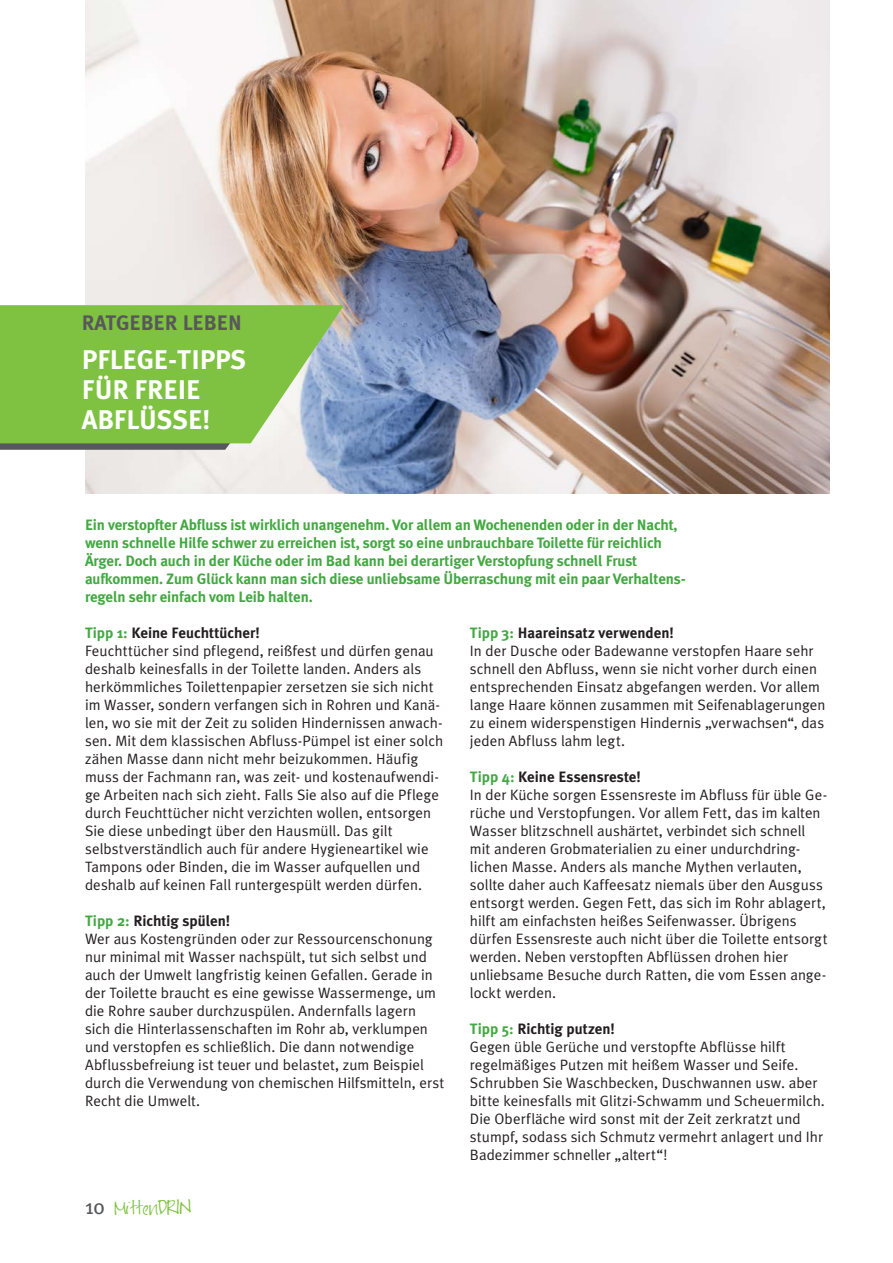
<style>
.page{position:relative;width:893px;height:1263px;background:#fff}
.page>*{position:absolute;margin:0;border:0;box-sizing:border-box;transform-origin:0 0}
.t1{font:700 27px/30px "Meta Plus";letter-spacing:-.005em;color:#fff}
.t2{font:700 21px "Meta Plus";color:#57585a}
.t3{font:15px/18px "Meta Plus Normal";letter-spacing:.005em;color:#231f20}
.t4{font:700 15px/18px "Meta Plus";letter-spacing:-.01em;color:#43a842}
.t5{font:700 15px "Meta Plus";color:#231f20}
.t6{font:14.85px "FG Jayne Print";color:#7fc241}
.s1{color:#43a842}
.s2{font-family:"Meta Plus";font-size:21px;color:#57585a}
.s3{font-size:17.1px}
</style>
<div class="page">
<img style="left:85px;top:0;width:744px;height:494px">
<svg style="left:0;top:443px;width:293px;height:7px"></svg>
<svg style="left:0;top:305px;width:344px;height:138px;fill:#7fc241"></svg>
<h2 class="t2" style="left:82px;top:311px;width:161px">RATGEBER LEBEN</h2>
<h1 class="t1" style="left:82px;top:344px;width:166px">PFLEGE-TIPPS<br>FÜR FREIE<br>ABFLÜSSE!</h1>
<p class="t4" style="left:85px;top:516px;width:602px">Ein verstopfter Abfluss ist wirklich unangenehm. Vor allem an Wochenenden oder in der Nacht, wenn schnelle Hilfe schwer zu erreichen ist, sorgt so eine unbrauchbare Toilette für reichlich Ärger. Doch auch in der Küche oder im Bad kann bei derartiger Verstopfung schnell Frust aufkommen. Zum Glück kann man sich diese unliebsame Überraschung mit ein paar Verhaltens&shy;regeln sehr einfach vom Leib halten.</p>
<p class="t5" style="left:85px;top:624px;width:176px"><span class="s1">Tipp 1:</span> Keine Feuchttücher!</p>
<p class="t3" style="left:85px;top:641px;width:360px">Feuchttücher sind pflegend, reißfest und dürfen genau deshalb keinesfalls in der Toilette landen. Anders als herkömmliches Toilettenpapier zersetzen sie sich nicht im Wasser, sondern verfangen sich in Rohren und Kanä&shy;len, wo sie mit der Zeit zu soliden Hindernissen anwach&shy;sen. Mit dem klassischen Abfluss-Pümpel ist einer solch zähen Masse dann nicht mehr beizukommen. Häufig muss der Fachmann ran, was zeit- und kostenaufwendi&shy;ge Arbeiten nach sich zieht. Falls Sie also auf die Pflege durch Feuchttücher nicht verzichten wollen, entsorgen Sie diese unbedingt über den Hausmüll. Das gilt selbstverständlich auch für andere Hygieneartikel wie Tampons oder Binden, die im Wasser aufquellen und deshalb auf keinen Fall runtergespült werden dürfen.</p>
<p class="t5" style="left:85px;top:912px;width:147px"><span class="s1">Tipp 2:</span> Richtig spülen!</p>
<p class="t3" style="left:85px;top:929px;width:361px">Wer aus Kostengründen oder zur Ressourcenschonung nur minimal mit Wasser nachspült, tut sich selbst und auch der Umwelt langfristig keinen Gefallen. Gerade in der Toilette braucht es eine gewisse Wassermenge, um die Rohre sauber durchzuspülen. Andernfalls lagern sich die Hinterlassenschaften im Rohr ab, verklumpen und verstopfen es schließlich. Die dann notwendige Abflussbefreiung ist teuer und belastet, zum Beispiel durch die Verwendung von chemischen Hilfsmitteln, erst Recht die Umwelt.</p>
<p class="t5" style="left:470px;top:624px;width:205px"><span class="s1">Tipp 3:</span> Haareinsatz verwenden!</p>
<p class="t3" style="left:470px;top:641px;width:357px">In der Dusche oder Badewanne verstopfen Haare sehr schnell den Abfluss, wenn sie nicht vorher durch einen entsprechenden Einsatz abgefangen werden. Vor allem lange Haare können zusammen mit Seifenablagerungen zu einem widerspenstigen Hindernis „verwachsen“, das jeden Abfluss lahm legt.</p>
<p class="t5" style="left:470px;top:768px;width:173px"><span class="s1">Tipp 4:</span> Keine Essensreste!</p>
<p class="t3" style="left:470px;top:785px;width:359px">In der Küche sorgen Essensreste im Abfluss für üble Ge&shy;rüche und Verstopfungen. Vor allem Fett, das im kalten Wasser blitzschnell aushärtet, verbindet sich schnell mit anderen Grobmaterialien zu einer undurchdring&shy;lichen Masse. Anders als manche Mythen verlauten, sollte daher auch Kaffeesatz niemals über den Ausguss entsorgt werden. Gegen Fett, das sich im Rohr ablagert, hilft am einfachsten heißes Seifenwasser. Übrigens dürfen Essensreste auch nicht über die Toilette entsorgt werden. Neben verstopften Abflüssen drohen hier unliebsame Besuche durch Ratten, die vom Essen ange&shy;lockt werden.</p>
<p class="t5" style="left:470px;top:1020px;width:147px"><span class="s1">Tipp 5:</span> Richtig putzen!</p>
<p class="t3" style="left:470px;top:1037px;width:357px">Gegen üble Gerüche und verstopfte Abflüsse hilft regelmäßiges Putzen mit heißem Wasser und Seife.<br>Schrubben Sie Waschbecken, Duschwannen usw. aber bitte keinesfalls mit Glitzi-Schwamm und Scheuermilch.<br>Die Oberfläche wird sonst mit der Zeit zerkratzt und stumpf, sodass sich Schmutz vermehrt anlagert und Ihr Badezimmer schneller „altert“!</p>
<p class="t6" style="left:85px;top:1200px;width:108px"><span class="s2">10</span> Mitten<span class="s3">DRIN</span></p>
</div>
